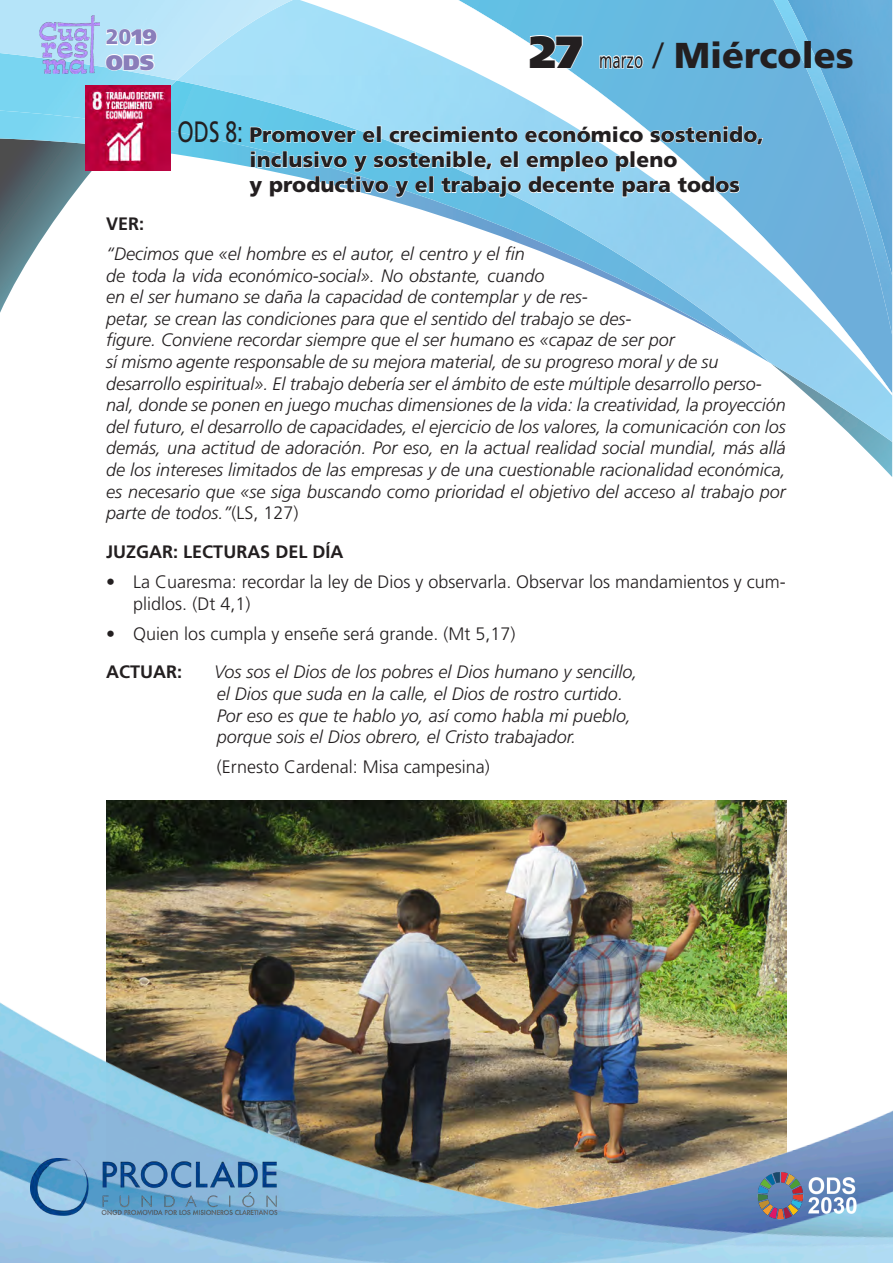
<style>
.page{position:relative;width:893px;height:1263px;background:#fff}
.page>*{position:absolute;margin:0;border:0;box-sizing:border-box;transform-origin:0 0}
.t1{font:900 36px "Frutiger LT Std";color:#231f20}
.t2{font:900 21px/25.2px "Frutiger LT Std";letter-spacing:.005em;color:#231f20}
.t3{font:900 21px/25.2px "Frutiger LT Std";color:#8a7eba}
.t4{font:italic 300 18px/21.6px "Frutiger LT Std";color:#231f20}
.t5{font:300 18px/21.6px "Frutiger LT Std";color:#231f20}
.t6{font:700 18px "Frutiger LT Std";color:#231f20}
.s1{font-style:inherit}
.s2{font-size:45px}
.s3{font-weight:400;font-size:22.5px}
.s4{font-weight:300}
.s5{font-weight:400;font-size:29.4px}
.s6{font-style:normal}
</style>
<div class="page">
<img style="left:858px;top:442px;width:34px;height:35px">
<img style="left:177px;top:0;width:715px;height:442px">
<svg style="left:300px;top:0;width:593px;height:396px"></svg>
<svg style="left:0;top:146px;width:112px;height:167px"></svg>
<img style="left:0;top:125px;width:85px;height:21px">
<img style="left:0;top:80px;width:177px;height:45px">
<img style="left:0;top:0;width:293px;height:80px">
<svg style="left:105px;top:28px;width:53px;height:18px"></svg>
<svg style="left:105px;top:53px;width:50px;height:18px"></svg>
<img style="left:40px;top:15px;width:59px;height:59px">
<img style="left:106px;top:801px;width:681px;height:42px">
<img style="left:0;top:843px;width:893px;height:420px">
<svg style="left:250px;top:127px;width:125px;height:17px;background:#8ad4ed"></svg>
<div style="left:377px;top:126px;width:4px;height:16px;border:1px solid #fff"></div>
<svg style="left:389px;top:126px;width:129px;height:17px;background:#b6e3f7"></svg>
<svg style="left:525px;top:126px;width:119px;height:17px"></svg>
<svg style="left:650px;top:125px;width:113px;height:20px;background:#91c8e6"></svg>
<svg style="left:249px;top:151px;width:491px;height:47px"></svg>
<img style="left:85px;top:85px;width:85px;height:85px">
<svg style="left:528px;top:34px;width:55px;height:35px"></svg>
<svg style="left:599px;top:55px;width:45px;height:15px"></svg>
<img style="left:757px;top:1171px;width:101px;height:48px">
<img style="left:31px;top:1158px;width:246px;height:58px">
<p class="t3" style="left:106px;top:24px;width:52px"><span class="s1">20</span>19<br>ODS</p>
<p class="t1" style="left:529px;top:33px;width:326px"><span class="s2">27</span> <span class="s3">marzo</span> <span class="s4">/</span> Miércoles</p>
<p class="t2" style="left:250px;top:122px;width:516px;text-indent:-72px"><span class="s5">ODS 8:</span> Promover el crecimiento económico sostenido, inclusivo y sostenible, el empleo pleno</p>
<p class="t2" style="left:250px;top:172px;width:492px">y productivo y el trabajo decente para todos</p>
<p class="t6" style="left:106px;top:213px;width:40px">VER:</p>
<p class="t4" style="left:106px;top:243px;width:681px">“Decimos que «el hombre es el autor, el centro y el fin<br>de toda la vida económico-social». No obstante, cuando<br>en el ser humano se daña la capacidad de contemplar y de res-<br>petar, se crean las condiciones para que el sentido del trabajo se des-<br>figure. Conviene recordar siempre que el ser humano es «capaz de ser por<br>sí mismo agente responsable de su mejora material, de su progreso moral y de su desarrollo espiritual». El trabajo debería ser el ámbito de este múltiple desarrollo perso&shy;nal, donde se ponen en juego muchas dimensiones de la vida: la creatividad, la proyección del futuro, el desarrollo de capacidades, el ejercicio de los valores, la comunicación con los demás, una actitud de adoración. Por eso, en la actual realidad social mundial, más allá de los intereses limitados de las empresas y de una cuestionable racionalidad económica, es necesario que «se siga buscando como prioridad el objetivo del acceso al trabajo por parte de todos.”<span class="s6">(LS, 127)</span></p>
<p class="t6" style="left:106px;top:541px;width:239px">JUZGAR: LECTURAS DEL DÍA</p>
<p class="t5" style="left:133px;top:571px;width:654px;text-indent:-27px">• La Cuaresma: recordar la ley de Dios y observarla. Observar los mandamientos y cum&shy;plidlos. (Dt 4,1)</p>
<p class="t5" style="left:106px;top:623px;width:411px">• Quien los cumpla y enseñe será grande. (Mt 5,17)</p>
<p class="t6" style="left:106px;top:661px;width:77px">ACTUAR:</p>
<p class="t4" style="left:214px;top:661px;width:425px">Vos sos el Dios de los pobres el Dios humano y sencillo,</p>
<p class="t4" style="left:217px;top:683px;width:408px">el Dios que suda en la calle, el Dios de rostro curtido.</p>
<p class="t4" style="left:217px;top:705px;width:416px">Por eso es que te hablo yo, así como habla mi pueblo,</p>
<p class="t4" style="left:217px;top:726px;width:361px">porque sois el Dios obrero, el Cristo trabajador.</p>
<p class="t5" style="left:217px;top:756px;width:275px">(Ernesto Cardenal: Misa campesina)</p>
</div>
